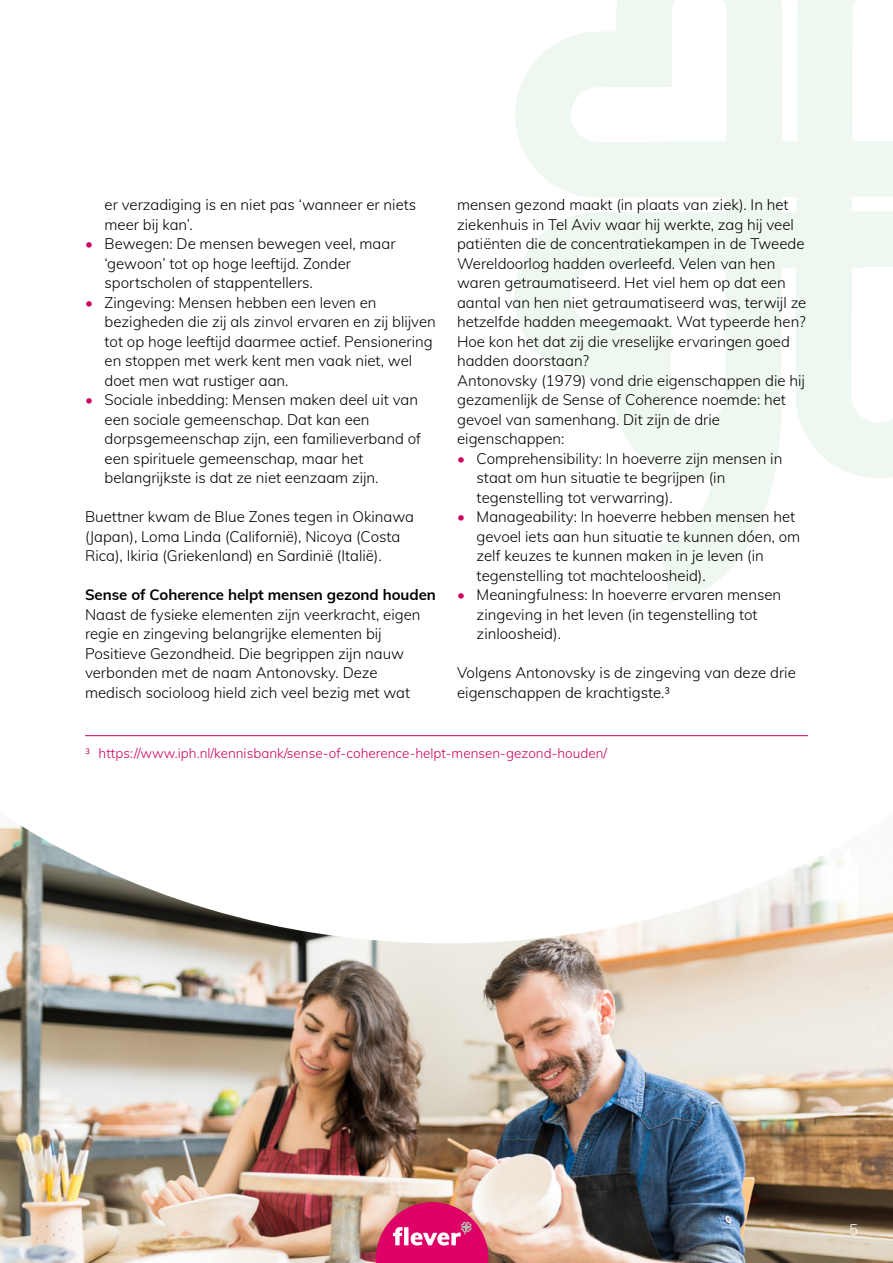
<style>
.page{position:relative;width:893px;height:1263px;background:#fff}
.page>*{position:absolute;margin:0;border:0;box-sizing:border-box;transform-origin:0 0}
.t1{font:300 15px/19.5px "Mulish";color:#000}
.t2{font:15px "Mulish";letter-spacing:-.005em;color:#000}
.t3{font:300 15px "Mulish";color:#fff}
.t4{font:300 13.5px "Mulish";color:#ce0060}
.s1{color:#ce0060}
</style>
<div class="page">
<svg style="left:515px;top:0;width:378px;height:602px;fill:#f2f8f4"></svg>
<img style="left:0;top:824px;width:893px;height:439px">
<hr style="left:85px;top:735px;width:723px;height:1px;background:#ce0060">
<svg style="left:376px;top:1202px;width:112px;height:61px;background:#e13c80"></svg>
<p class="t1" style="left:105px;top:194px;width:313px">er verzadiging is en niet pas ‘wanneer er niets meer bij kan’.</p>
<p class="t1" style="left:105px;top:233px;width:293px;text-indent:-20px"><span class="s1">•</span> Bewegen: De mensen bewegen veel, maar ‘gewoon’ tot op hoge leeftijd. Zonder sportscholen of stappentellers.</p>
<p class="t1" style="left:105px;top:292px;width:333px;text-indent:-20px"><span class="s1">•</span> Zingeving: Mensen hebben een leven en bezigheden die zij als zinvol ervaren en zij blijven tot op hoge leeftijd daarmee actief. Pensionering en stoppen met werk kent men vaak niet, wel doet men wat rustiger aan.</p>
<p class="t1" style="left:105px;top:389px;width:318px;text-indent:-20px"><span class="s1">•</span> Sociale inbedding: Mensen maken deel uit van een sociale gemeenschap. Dat kan een dorpsgemeenschap zijn, een familieverband of een spirituele gemeenschap, maar het belangrijkste is dat ze niet eenzaam zijn.</p>
<p class="t1" style="left:85px;top:506px;width:331px">Buettner kwam de Blue Zones tegen in Okinawa (Japan), Loma Linda (Californië), Nicoya (Costa<br>Rica), Ikiria (Griekenland) en Sardinië (Italië).</p>
<p class="t2" style="left:85px;top:584px;width:352px">Sense of Coherence helpt mensen gezond houden</p>
<p class="t1" style="left:85px;top:604px;width:337px">Naast de fysieke elementen zijn veerkracht, eigen regie en zingeving belangrijke elementen bij Positieve Gezondheid. Die begrippen zijn nauw verbonden met de naam Antonovsky. Deze medisch socioloog hield zich veel bezig met wat</p>
<p class="t1" style="left:457px;top:194px;width:351px">mensen gezond maakt (in plaats van ziek). In het ziekenhuis in Tel Aviv waar hij werkte, zag hij veel patiënten die de concentratiekampen in de Tweede Wereldoorlog hadden overleefd. Velen van hen waren getraumatiseerd. Het viel hem op dat een aantal van hen niet getraumatiseerd was, terwijl ze hetzelfde hadden meegemaakt. Wat typeerde hen?<br>Hoe kon het dat zij die vreselijke ervaringen goed hadden doorstaan?<br>Antonovsky (1979) vond drie eigenschappen die hij gezamenlijk de Sense of Coherence noemde: het gevoel van samenhang. Dit zijn de drie eigenschappen:</p>
<p class="t1" style="left:477px;top:448px;width:307px;text-indent:-20px"><span class="s1">•</span> Comprehensibility: In hoeverre zijn mensen in staat om hun situatie te begrijpen (in tegenstelling tot verwarring).</p>
<p class="t1" style="left:477px;top:506px;width:325px;text-indent:-20px"><span class="s1">•</span> Manageability: In hoeverre hebben mensen het gevoel iets aan hun situatie te kunnen dóen, om zelf keuzes te kunnen maken in je leven (in tegenstelling tot machteloosheid).</p>
<p class="t1" style="left:477px;top:584px;width:306px;text-indent:-20px"><span class="s1">•</span> Meaningfulness: In hoeverre ervaren mensen zingeving in het leven (in tegenstelling tot zinloosheid).</p>
<p class="t1" style="left:457px;top:662px;width:340px">Volgens Antonovsky is de zingeving van deze drie eigenschappen de krachtigste.³</p>
<p class="t4" style="left:85px;top:743px;width:524px">3 https://www.iph.nl/kennisbank/sense-of-coherence-helpt-mensen-gezond-houden/</p>
<p class="t3" style="left:849px;top:1219px;width:10px">5</p>
</div>
